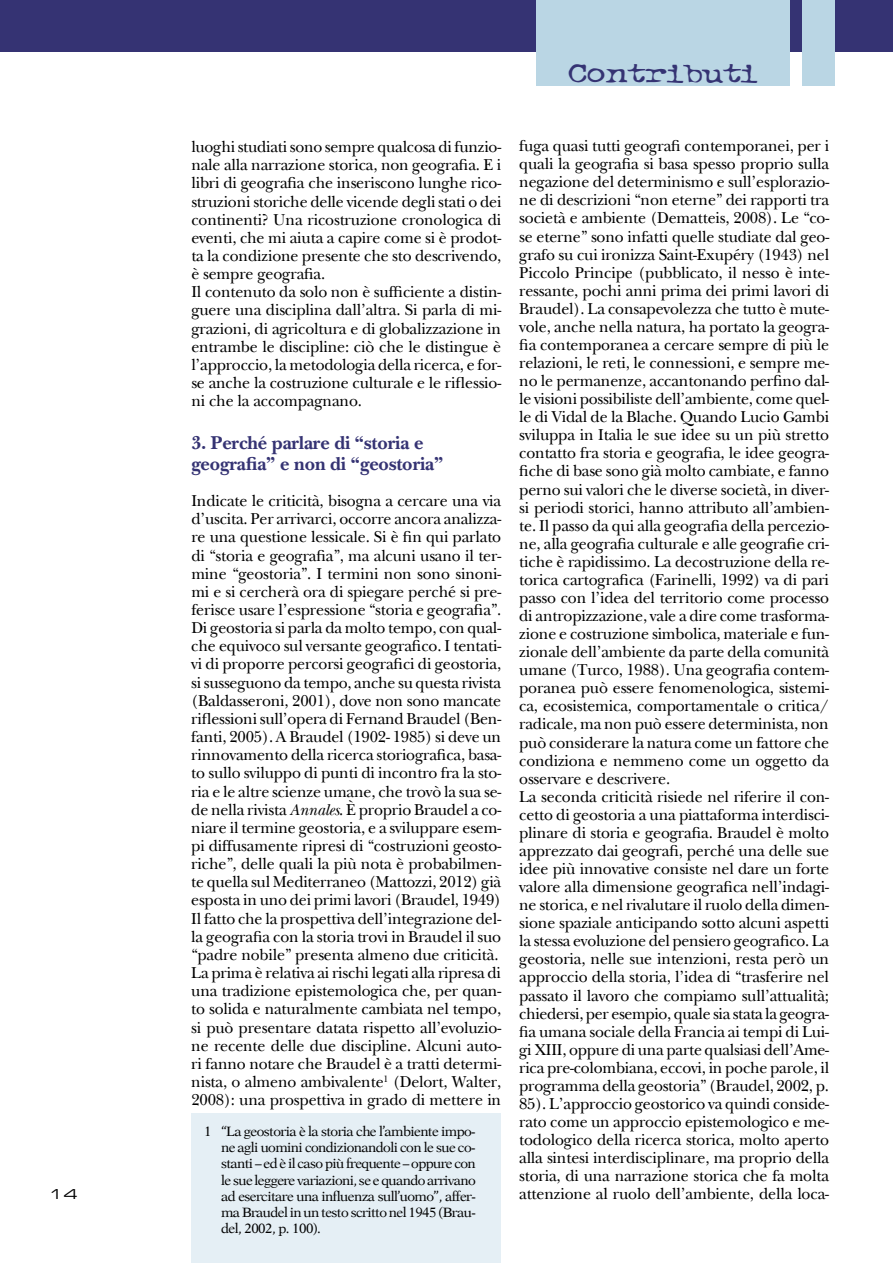
<style>
.page{position:relative;width:893px;height:1263px;background:#fff}
.page>*{position:absolute;margin:0;border:0;box-sizing:border-box;transform-origin:0 0}
.t1{font:30px "Typewriter OS Oldstyle";color:#353373;scale:1.35 1}
.t2{font:700 19.5px/21.1px "New Baskerville";letter-spacing:-.01em;color:#353373}
.t3{font:16.5px/18px "New Baskerville";letter-spacing:-.01em;color:#000}
.t4{font:13.5px/16.2px "New Aster";letter-spacing:-.04em;color:#000;text-align:justify}
.t5{font:13.5px "Eurostile Extended Two";color:#000;scale:1.11 1}
.s1{font-style:italic}
</style>
<div class="page">
<div style="left:191px;top:1114px;width:310px;height:149px;background:#e5eff5"></div>
<div style="left:0;top:0;width:893px;height:51px;background:#353373"></div>
<div style="left:802px;top:0;width:33px;height:85px;background:#bad6e4"></div>
<div style="left:536px;top:0;width:254px;height:85px;background:#bad6e4"></div>
<p class="t5" style="left:49px;top:1185px;width:28px">14</p>
<h1 class="t1" style="left:568px;top:56px;width:142px">Contributi</h1>
<p class="t3" style="left:191px;top:138px;width:312px">luoghi studiati sono sempre qualcosa di funzio&shy;nale alla narrazione storica, non geografia. E i libri di geografia che inseriscono lunghe rico&shy;struzioni storiche delle vicende degli stati o dei continenti? Una ricostruzione cronologica di eventi, che mi aiuta a capire come si è prodot&shy;ta la condizione presente che sto descrivendo, è sempre geografia.<br>Il contenuto da solo non è sufficiente a distin&shy;guere una disciplina dall’altra. Si parla di mi&shy;grazioni, di agricoltura e di globalizzazione in entrambe le discipline: ciò che le distingue è l’approccio, la metodologia della ricerca, e for&shy;se anche la costruzione culturale e le riflessio&shy;ni che la accompagnano.</p>
<p class="t2" style="left:191px;top:432px;width:254px">3. Perché parlare di “storia e geografia” e non di “geostoria”</p>
<p class="t3" style="left:191px;top:492px;width:312px">Indicate le criticità, bisogna a cercare una via d’uscita. Per arrivarci, occorre ancora analizza&shy;re una questione lessicale. Si è fin qui parlato di “storia e geografia”, ma alcuni usano il ter&shy;mine “geostoria”. I termini non sono sinoni&shy;mi e si cercherà ora di spiegare perché si pre&shy;ferisce usare l’espressione “storia e geografia”.<br>Di geostoria si parla da molto tempo, con qual&shy;che equivoco sul versante geografico. I tentati&shy;vi di proporre percorsi geografici di geostoria, si susseguono da tempo, anche su questa rivista (Baldasseroni, 2001), dove non sono mancate riflessioni sull’opera di Fernand Braudel (Ben&shy;fanti, 2005). A Braudel (1902- 1985) si deve un rinnovamento della ricerca storiografica, basa&shy;to sullo sviluppo di punti di incontro fra la sto&shy;ria e le altre scienze umane, che trovò la sua se&shy;de nella rivista <span class="s1">Annales</span>. È proprio Braudel a co&shy;niare il termine geostoria, e a sviluppare esem&shy;pi diffusamente ripresi di “costruzioni geosto&shy;riche”, delle quali la più nota è probabilmen&shy;te quella sul Mediterraneo (Mattozzi, 2012) già esposta in uno dei primi lavori (Braudel, 1949)<br>Il fatto che la prospettiva dell’integrazione del&shy;la geografia con la storia trovi in Braudel il suo “padre nobile” presenta almeno due criticità.<br>La prima è relativa ai rischi legati alla ripresa di una tradizione epistemologica che, per quan&shy;to solida e naturalmente cambiata nel tempo, si può presentare datata rispetto all’evoluzio&shy;ne recente delle due discipline. Alcuni auto&shy;ri fanno notare che Braudel è a tratti determi&shy;nista, o almeno ambivalente<sup>1</sup> (Delort, Walter, 2008): una prospettiva in grado di mettere in</p>
<p class="t4" style="left:221px;top:1123px;width:256px;text-indent:-17px">1 “La geostoria è la storia che l’ambiente impo&shy;ne agli uomini condizionandoli con le sue co&shy;stanti – ed è il caso più frequente – oppure con le sue leggere variazioni, se e quando arrivano ad esercitare una influenza sull’uomo”, affer&shy;ma Braudel in un testo scritto nel 1945 (Brau&shy;del, 2002, p. 100).</p>
<p class="t3" style="left:519px;top:137px;width:312px">fuga quasi tutti geografi contemporanei, per i quali la geografia si basa spesso proprio sulla negazione del determinismo e sull’esplorazio&shy;ne di descrizioni “non eterne” dei rapporti tra società e ambiente (Dematteis, 2008). Le “co&shy;se eterne” sono infatti quelle studiate dal geo&shy;grafo su cui ironizza Saint-Exupéry (1943) nel Piccolo Principe (pubblicato, il nesso è inte&shy;ressante, pochi anni prima dei primi lavori di Braudel). La consapevolezza che tutto è mute&shy;vole, anche nella natura, ha portato la geogra&shy;fia contemporanea a cercare sempre di più le relazioni, le reti, le connessioni, e sempre me&shy;no le permanenze, accantonando perfino dal&shy;le visioni possibiliste dell’ambiente, come quel&shy;le di Vidal de la Blache. Quando Lucio Gambi sviluppa in Italia le sue idee su un più stretto contatto fra storia e geografia, le idee geogra&shy;fiche di base sono già molto cambiate, e fanno perno sui valori che le diverse società, in diver&shy;si periodi storici, hanno attributo all’ambien&shy;te. Il passo da qui alla geografia della percezio&shy;ne, alla geografia culturale e alle geografie cri&shy;tiche è rapidissimo. La decostruzione della re&shy;torica cartografica (Farinelli, 1992) va di pari passo con l’idea del territorio come processo di antropizzazione, vale a dire come trasforma&shy;zione e costruzione simbolica, materiale e fun&shy;zionale dell’ambiente da parte della comunità umane (Turco, 1988). Una geografia contem&shy;poranea può essere fenomenologica, sistemi&shy;ca, ecosistemica, comportamentale o critica/ radicale, ma non può essere determinista, non può considerare la natura come un fattore che condiziona e nemmeno come un oggetto da osservare e descrivere.<br>La seconda criticità risiede nel riferire il con&shy;cetto di geostoria a una piattaforma interdisci&shy;plinare di storia e geografia. Braudel è molto apprezzato dai geografi, perché una delle sue idee più innovative consiste nel dare un forte valore alla dimensione geografica nell’indagi&shy;ne storica, e nel rivalutare il ruolo della dimen&shy;sione spaziale anticipando sotto alcuni aspetti la stessa evoluzione del pensiero geografico. La geostoria, nelle sue intenzioni, resta però un approccio della storia, l’idea di “trasferire nel passato il lavoro che compiamo sull’attualità; chiedersi, per esempio, quale sia stata la geogra&shy;fia umana sociale della Francia ai tempi di Lui&shy;gi XIII , oppure di una parte qualsiasi dell’Ame&shy;rica pre-colombiana, eccovi, in poche parole, il programma della geostoria” (Braudel, 2002, p.<br>85). L’approccio geostorico va quindi conside&shy;rato come un approccio epistemologico e me&shy;todologico della ricerca storica, molto aperto alla sintesi interdisciplinare, ma proprio della storia, di una narrazione storica che fa molta attenzione al ruolo dell’ambiente, della loca-</p>
</div>
